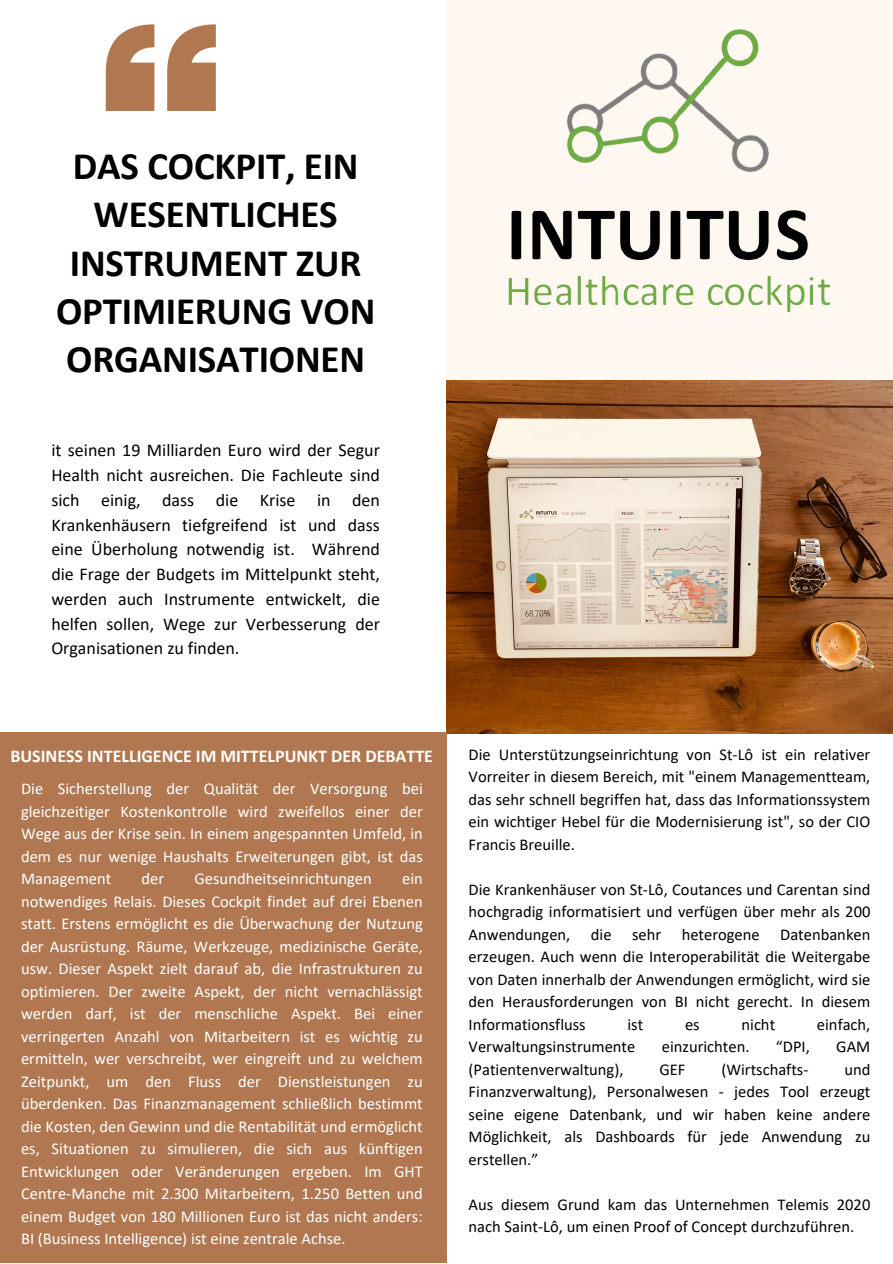
<style>
.page{position:relative;width:893px;height:1264px;background:#fff}
.page>*{position:absolute;margin:0;border:0;box-sizing:border-box;transform-origin:0 0}
.t1{font:700 39px/48.3px "Calibri";letter-spacing:-.005em;color:#000;text-align:center}
.t2{font:18px/24.8px "Calibri";color:#000;text-align:justify}
.t3{font:700 18px "Calibri";color:#fff}
.t4{font:16.5px/22.5px "Calibri";color:#fff;text-align:justify}
.t5{font:16.5px/22.5px "Calibri";color:#000;text-align:justify}
</style>
<div class="page">
<img style="left:446px;top:380px;width:446px;height:353px">
<div style="left:0;top:732px;width:446px;height:530px;background:#b07750"></div>
<svg style="left:106px;top:24px;width:110px;height:87px"></svg>
<div style="left:446px;top:0;width:446px;height:380px;background:#fff8f0"></div>
<img style="left:508px;top:210px;width:323px;height:103px">
<img style="left:566px;top:29px;width:203px;height:144px">
<p class="t1" style="left:56px;top:145px;width:321px">DAS COCKPIT, EIN<br>WESENTLICHES<br>INSTRUMENT ZUR<br>OPTIMIERUNG VON<br>ORGANISATIONEN</p>
<p class="t2" style="left:51px;top:439px;width:330px">it seinen 19 Milliarden Euro wird der Segur Health nicht ausreichen. Die Fachleute sind sich einig, dass die Krise in den Krankenhäusern tiefgreifend ist und dass eine Überholung notwendig ist. Während die Frage der Budgets im Mittelpunkt steht, werden auch Instrumente entwickelt, die helfen sollen, Wege zur Verbesserung der Organisationen zu finden.</p>
<p class="t3" style="left:10px;top:748px;width:424px">BUSINESS INTELLIGENCE IM MITTELPUNKT DER DEBATTE</p>
<p class="t4" style="left:21px;top:779px;width:403px">Die Sicherstellung der Qualität der Versorgung bei gleichzeitiger Kostenkontrolle wird zweifellos einer der Wege aus der Krise sein. In einem angespannten Umfeld, in dem es nur wenige Haushalts Erweiterungen gibt, ist das Management</p>
<p class="t4" style="left:142px;top:868px;width:24px">der</p>
<p class="t4" style="left:194px;top:868px;width:179px">Gesundheitseinrichtungen</p>
<p class="t4" style="left:21px;top:868px;width:403px;text-indent:381px">ein notwendiges Relais. Dieses Cockpit findet auf drei Ebenen statt. Erstens ermöglicht es die Überwachung der Nutzung der Ausrüstung. Räume, Werkzeuge, medizinische Geräte, usw. Dieser Aspekt zielt darauf ab, die Infrastrukturen zu optimieren. Der zweite Aspekt, der nicht vernachlässigt werden darf, ist der menschliche Aspekt. Bei einer verringerten Anzahl von Mitarbeitern ist es wichtig zu ermitteln, wer verschreibt, wer eingreift und zu welchem Zeitpunkt, um den Fluss der Dienstleistungen zu überdenken. Das Finanzmanagement schließlich bestimmt die Kosten, den Gewinn und die Rentabilität und ermöglicht es, Situationen zu simulieren, die sich aus künftigen Entwicklungen oder Veränderungen ergeben. Im GHT Centre-Manche mit 2.300 Mitarbeitern, 1.250 Betten und einem Budget von 180 Millionen Euro ist das nicht anders:<br>BI (Business Intelligence) ist eine zentrale Achse.</p>
<p class="t5" style="left:468px;top:744px;width:403px">Die Unterstützungseinrichtung von St-Lô ist ein relativer Vorreiter in diesem Bereich, mit "einem Managementteam, das sehr schnell begriffen hat, dass das Informationssystem ein wichtiger Hebel für die Modernisierung ist", so der CIO Francis Breuille.</p>
<p class="t5" style="left:468px;top:879px;width:403px">Die Krankenhäuser von St-Lô, Coutances und Carentan sind hochgradig informatisiert und verfügen über mehr als 200<br>Anwendungen, die sehr heterogene Datenbanken erzeugen. Auch wenn die Interoperabilität die Weitergabe von Daten innerhalb der Anwendungen ermöglicht, wird sie den Herausforderungen von BI nicht gerecht. In diesem Informationsfluss</p>
<p class="t5" style="left:627px;top:1014px;width:17px">ist</p>
<p class="t5" style="left:685px;top:1014px;width:16px">es</p>
<p class="t5" style="left:741px;top:1014px;width:35px">nicht</p>
<p class="t5" style="left:816px;top:1014px;width:55px">einfach,</p>
<p class="t5" style="left:468px;top:1036px;width:168px">Verwaltungsinstrumente</p>
<p class="t5" style="left:661px;top:1036px;width:89px">einzurichten.</p>
<p class="t5" style="left:775px;top:1036px;width:35px">“DPI,</p>
<p class="t5" style="left:836px;top:1036px;width:36px">GAM</p>
<p class="t5" style="left:468px;top:1059px;width:156px">(Patientenverwaltung),</p>
<p class="t5" style="left:659px;top:1059px;width:28px">GEF</p>
<p class="t5" style="left:721px;top:1059px;width:88px">(Wirtschafts-</p>
<p class="t5" style="left:468px;top:1059px;width:403px;text-indent:375px">und Finanzverwaltung), Personalwesen - jedes Tool erzeugt seine eigene Datenbank, und wir haben keine andere Möglichkeit, als Dashboards für jede Anwendung zu erstellen.”</p>
<p class="t5" style="left:468px;top:1194px;width:403px">Aus diesem Grund kam das Unternehmen Telemis 2020 nach Saint-Lô, um einen Proof of Concept durchzuführen.</p>
</div>
